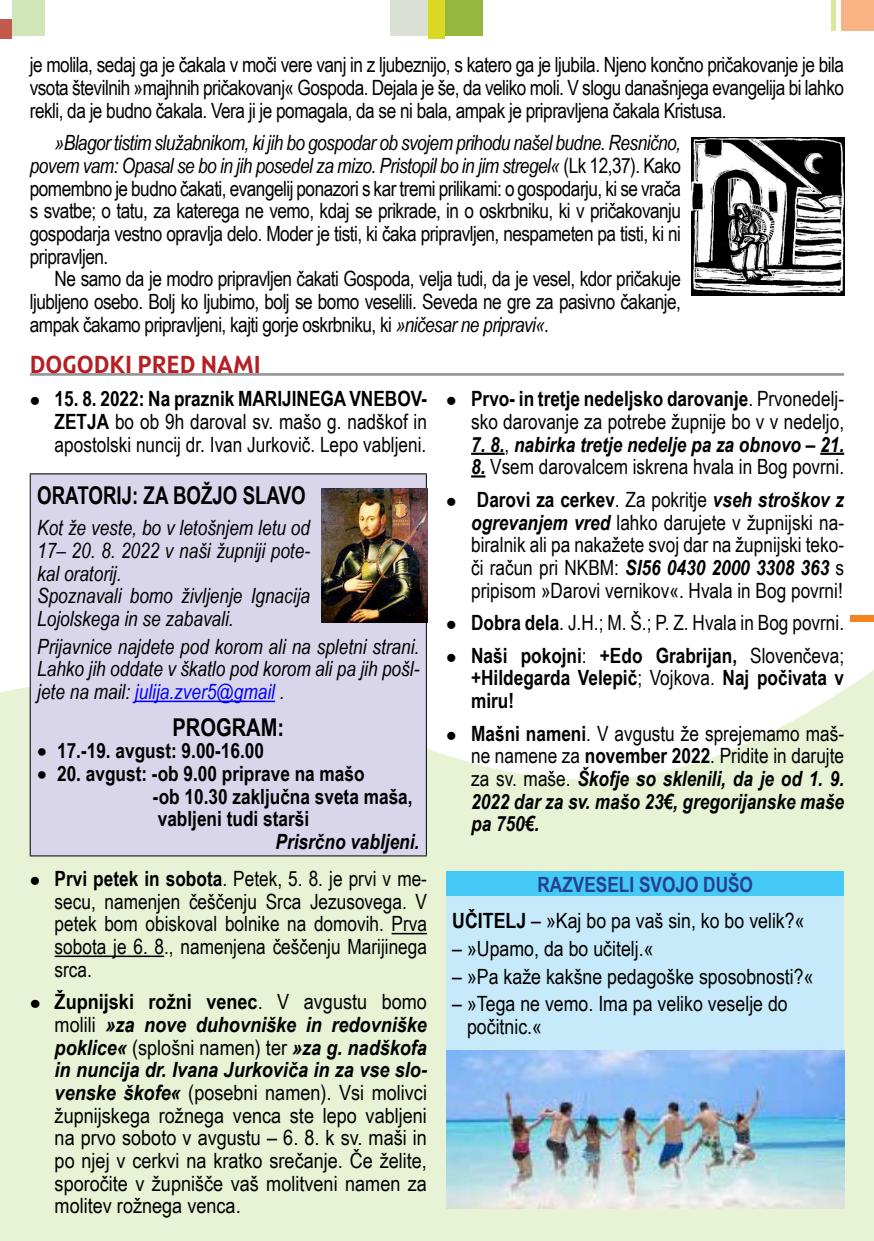
<style>
.page{position:relative;width:874px;height:1241px;background:#fff}
.page>*{position:absolute;margin:0;border:0;box-sizing:border-box;transform-origin:0 0}
.t1{font:700 24.5px "Arial Narrow";color:#000;scale:.93 1}
.t2{font:700 24.5px "Squad";color:#b42024}
.t3{font:700 24.5px "Arial Narrow";color:#000}
.t4{font:21px/22.6px "Arial Narrow";color:#000;text-align:justify}
.t5{font:21px/22.6px "Arial Narrow";color:#000;text-align:justify;scale:1.05 1}
.t6{font:italic 21px/22.6px "Arial Narrow";color:#000}
.t7{font:italic 700 21px/22.6px "Arial Narrow";color:#000;text-align:justify}
.t8{font:700 21px/22.6px "Arial Narrow";color:#000}
.s1{font-style:italic}
.s2{font-weight:700}
.s3{color:#00f}
.s4{font-weight:700;font-style:italic}
.s5{font-weight:400;font-style:normal}
.s6{font-weight:400}
.s7{font-style:normal}
.s8{font-weight:700;color:#25408f}
</style>
<div class="page">
<div style="left:850px;top:615px;width:23px;height:7px;background:#f5821f"></div>
<div style="left:436px;top:0;width:46px;height:36px;background:#96b73d"></div>
<div style="left:390px;top:0;width:46px;height:36px;background:#dae0d4"></div>
<div style="left:830px;top:0;width:5px;height:31px;background:#dbe795"></div>
<div style="left:428px;top:0;width:16px;height:39px;background:#d9d823"></div>
<div style="left:0;top:0;width:45px;height:36px;background:#d1e6b8"></div>
<div style="left:0;top:19px;width:11px;height:20px;background:#c25b4d"></div>
<div style="left:0;top:0;width:11px;height:19px;background:#fff"></div>
<div style="left:840px;top:0;width:33px;height:31px;background:#fab385"></div>
<svg style="left:0;top:644px;width:873px;height:596px;fill:#e8f2d4"></svg>
<div style="left:446px;top:871px;width:397px;height:277px;background:#c7eafb"></div>
<div style="left:446px;top:871px;width:397px;height:24px;background:#44c8f5"></div>
<hr style="left:391px;top:932px;width:36px;height:2px;background:#000">
<hr style="left:55px;top:955px;width:109px;height:1px;background:#000">
<div style="left:30px;top:474px;width:396px;height:381px;background:#d9d6eb"></div>
<hr style="left:30px;top:473px;width:396px;height:1px;background:#000">
<hr style="left:30px;top:474px;width:1px;height:381px;background:#000">
<hr style="left:425px;top:474px;width:1px;height:381px;background:#000">
<hr style="left:30px;top:855px;width:396px;height:1px;background:#000">
<hr style="left:135px;top:700px;width:140px;height:2px;background:#00f">
<hr style="left:30px;top:373px;width:813px;height:2px;background:#939598">
<img style="left:321px;top:489px;width:106px;height:133px">
<hr style="left:471px;top:452px;width:33px;height:3px;background:#000">
<hr style="left:819px;top:452px;width:24px;height:3px;background:#000">
<svg style="left:471px;top:475px;width:14px;height:2px"></svg>
<img style="left:691px;top:138px;width:152px;height:158px">
<img style="left:446px;top:1050px;width:397px;height:158px">
<svg style="left:31px;top:876px;width:8px;height:8px"></svg>
<svg style="left:31px;top:999px;width:9px;height:9px"></svg>
<svg style="left:447px;top:653px;width:8px;height:8px"></svg>
<svg style="left:447px;top:731px;width:8px;height:8px"></svg>
<p class="t4" style="left:30px;top:53px;width:815px">je molila, sedaj ga je čakala v moči vere vanj in z ljubeznijo, s katero ga je ljubila. Njeno končno pričakovanje je bila vsota številnih »majhnih pričakovanj« Gospoda. Dejala je še, da veliko moli. V slogu današnjega evangelija bi lahko rekli, da je budno čakala. Vera ji je pomagala, da se ni bala, ampak je pripravljena čakala Kristusa.</p>
<p class="t4" style="left:30px;top:131px;width:652px;text-indent:25px"><span class="s1">»Blagor tistim služabnikom, ki jih bo gospodar ob svojem prihodu našel budne. Resnično, povem vam: Opasal se bo in jih posedel za mizo. Pristopil bo in jim stregel«</span> (Lk 12,37). Kako pomembno je budno čakati, evangelij ponazori s kar tremi prilikami: o gospodarju, ki se vrača s svatbe; o tatu, za katerega ne vemo, kdaj se prikrade, in o oskrbniku, ki v pričakovanju gospodarja vestno opravlja delo. Moder je tisti, ki čaka pripravljen, nespameten pa tisti, ki ni pripravljen.</p>
<p class="t4" style="left:30px;top:267px;width:652px;text-indent:25px">Ne samo da je modro pripravljen čakati Gospoda, velja tudi, da je vesel, kdor pričakuje ljubljeno osebo. Bolj ko ljubimo, bolj se bomo veselili. Seveda ne gre za pasivno čakanje, ampak čakamo pripravljeni, kajti gorje oskrbniku, ki <span class="s1">»ničesar ne pripravi«.</span></p>
<p class="t2" style="left:30px;top:349px;width:232px">DOGODKI PRED NAMI</p>
<p class="t4" style="left:55px;top:386px;width:374px"><span class="s2">15. 8. 2022: Na praznik MARIJINEGA VNEBOV-ZETJA</span> bo ob 9h daroval sv. mašo g. nadškof in apostolski nuncij dr. Ivan Jurkovič. Lepo vabljeni.</p>
<p class="t1" style="left:37px;top:476px;width:290px">ORATORIJ: ZA BOŽJO SLAVO</p>
<p class="t6" style="left:37px;top:516px;width:274px">Kot že veste, bo v letošnjem letu od<br>17– 20. 8. 2022 v naši župniji pote&shy;kal oratorij.<br>Spoznavali bomo življenje Ignacija<br>Lojolskega in se zabavali.</p>
<p class="t6" style="left:37px;top:634px;width:383px;text-align:justify">Prijavnice najdete pod korom ali na spletni strani.<br>Lahko jih oddate v škatlo pod korom ali pa jih pošl&shy;jete na mail: <span class="s3">julija.zver5@gmail</span> .</p>
<p class="t3" style="left:172px;top:708px;width:113px">PROGRAM:</p>
<p class="t8" style="left:37px;top:738px;width:228px">• 17.-19. avgust: 9.00-16.00</p>
<p class="t8" style="left:153px;top:761px;width:261px;text-indent:-116px">• 20. avgust: -ob 9.00 priprave na mašo<br>-ob 10.30 zaključna sveta maša, vabljeni tudi starši</p>
<p class="t4" style="left:55px;top:822px;width:374px;line-height:37.1px;text-indent:221px"><span class="s4">Prisrčno vabljeni.<br></span><span class="s2">Prvi petek in sobota</span>. Petek, 5. 8. je prvi v me-</p>
<p class="t4" style="left:55px;top:889px;width:374px">secu, namenjen češčenju Srca Jezusovega. V petek bom obiskoval bolnike na domovih. Prva sobota je 6. 8., namenjena češčenju Marijinega srca.</p>
<p class="t5" style="left:55px;top:989px;width:356px"><span class="s2">Župnijski rožni venec</span>. V avgustu bomo molili <span class="s4">»za nove duhovniške in redovniške poklice«</span> (splošni namen) ter <span class="s4">»za g. nadškofa in nuncija dr. Ivana Jurkoviča in za vse slo&shy;venske škofe«</span> (posebni namen). Vsi molivci župnijskega rožnega venca ste lepo vabljeni na prvo soboto v avgustu – 6. 8. k sv. maši in po njej v cerkvi na kratko srečanje. Če želite, sporočite v župnišče vaš molitveni namen za molitev rožnega venca.</p>
<p class="t4" style="left:471px;top:386px;width:374px"><span class="s2">Prvo- in tretje nedeljsko darovanje</span>. Prvonedelj&shy;sko darovanje za potrebe župnije bo v v nedeljo,</p>
<p class="t7" style="left:471px;top:432px;width:374px">7. 8.<span class="s5">,</span> nabirka tretje nedelje pa za obnovo – 21.</p>
<p class="t4" style="left:471px;top:449px;width:374px;line-height:32.6px"><span class="s4">8.</span> Vsem darovalcem iskrena hvala in Bog povrni.<br><span class="s2">Darovi za cerkev</span>. Za pokritje <span class="s4">vseh stroškov z</span></p>
<p class="t4" style="left:471px;top:510px;width:374px"><span class="s4">ogrevanjem vred</span> lahko darujete v župnijski na&shy;biralnik ali pa nakažete svoj dar na župnijski teko&shy;či račun pri NKBM: <span class="s4">SI56 0430 2000 3308 363</span> s pripisom »Darovi vernikov«. Hvala in Bog povrni!</p>
<p class="t4" style="left:471px;top:605px;width:374px;line-height:32.6px"><span class="s2">Dobra dela</span>. J.H.; M. Š.; P. Z. Hvala in Bog povrni.<br><span class="s2">Naši pokojni</span>: <span class="s2">+Edo Grabrijan,</span> Slovenčeva;</p>
<p class="t8" style="left:471px;top:665px;width:374px">+Hildegarda Velepič<span class="s6">; Vojkova.</span> Naj počivata v miru!</p>
<p class="t7" style="left:471px;top:721px;width:374px"><span class="s7">Mašni nameni</span><span class="s5">. V avgustu že sprejemamo maš&shy;ne namene za</span> <span class="s7">november 2022</span><span class="s5">. Pridite in darujte za sv. maše.</span> Škofje so sklenili, da je od 1. 9.<br>2022 dar za sv. mašo 23€, gregorijanske maše pa 750€.</p>
<p class="t4" style="left:452px;top:865px;width:353px;line-height:36.8px;text-indent:85px"><span class="s8">RAZVESELI SVOJO DUŠO<br></span><span class="s2">UČITELJ</span> – »Kaj bo pa vaš sin, ko bo velik?«</p>
<p class="t4" style="left:452px;top:936px;width:203px">– »Upamo, da bo učitelj.«</p>
<p class="t4" style="left:452px;top:964px;width:362px">– »Pa kaže kakšne pedagoške sposobnosti?«</p>
<p class="t4" style="left:467px;top:991px;width:322px;text-indent:-15px">– »Tega ne vemo. Ima pa veliko veselje do počitnic.«</p>
</div>
